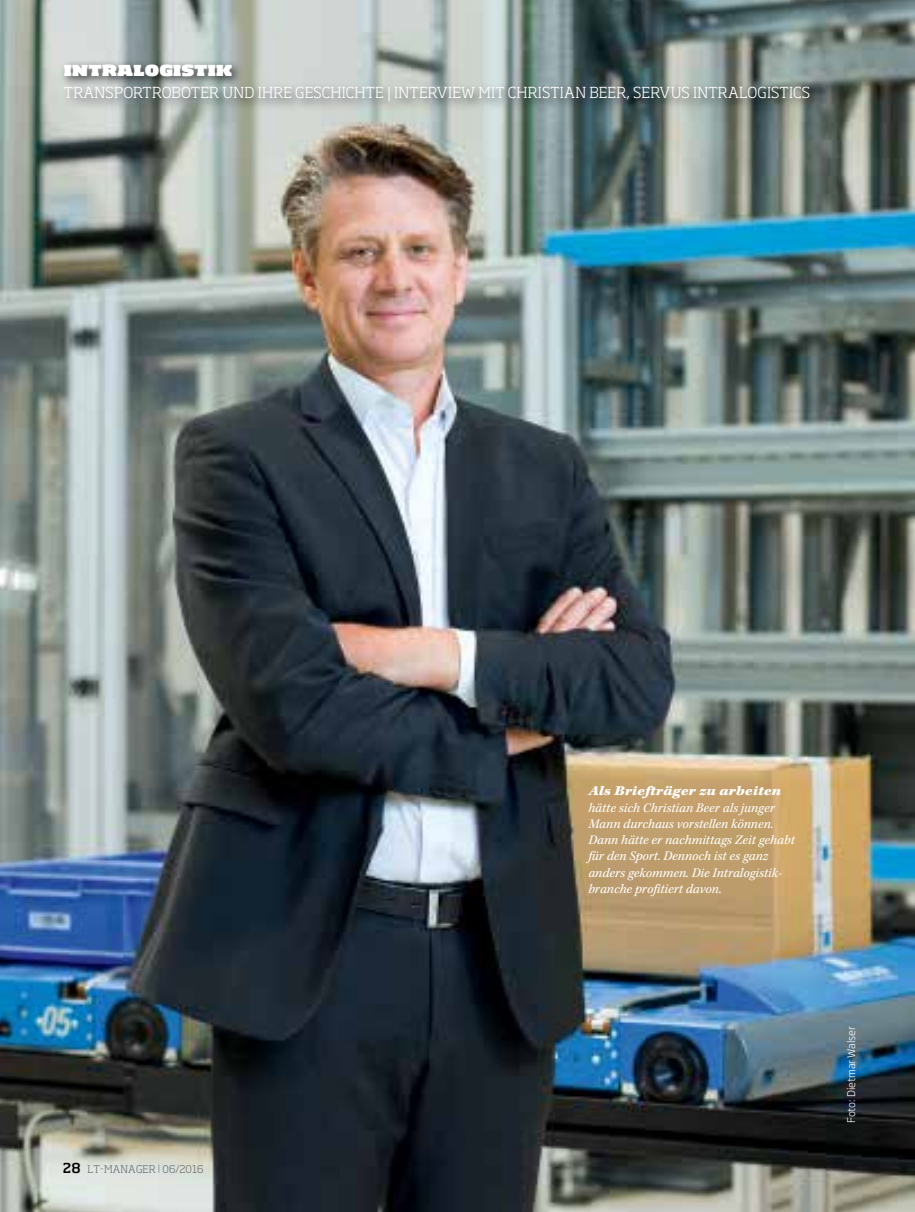
<style>
.page{position:relative;width:915px;height:1212px;background:#fff}
.page>*{position:absolute;margin:0;border:0;box-sizing:border-box;transform-origin:0 0}
.t1{font:300 15px "Soho Std";letter-spacing:.015em;color:#fff}
.t2{font:900 expanded 15px "Soho Std";letter-spacing:.015em;color:#fff}
.t3{font:italic 13.5px/16.2px "Kepler Std";color:#fff}
.t4{font:13.5px "Kepler Std Black Ext It Capt";color:#fff}
.t5{font:300 10.5px "Soho Std";letter-spacing:.015em;color:#6d6e71}
.t6{font:300 10.5px "Soho Gothic Pro";color:#fff}
.s1{font-weight:500;font-size:13.5px;color:#000}
</style>
<div class="page">
<img style="left:0;top:0;width:914px;height:1212px">
<div style="left:59px;top:59px;width:763px;height:54px;background:#000;opacity:.75"></div>
<p class="t2" style="left:64px;top:60px;width:170px">INTRALOGISTIK</p>
<p class="t1" style="left:64px;top:83px;width:747px">TRANSPORTROBOTER UND IHRE GESCHICHTE | INTERVIEW MIT CHRISTIAN BEER, SERVUS INTRALOGISTICS</p>
<p class="t5" style="left:63px;top:1162px;width:142px"><span class="s1">28</span> LT-MANAGER <sup>|</sup> 06/2016</p>
<p class="t4" style="left:588px;top:783px;width:194px">Als Briefträger zu arbeiten</p>
<p class="t3" style="left:588px;top:800px;width:208px">hätte sich Christian Beer als junger Mann durchaus vorstellen können.<br>Dann hätte er nachmittags Zeit gehabt für den Sport. Dennoch ist es ganz anders gekommen. Die Intralogistik&shy;branche profitiert davon.</p>
<p class="t6" style="left:842px;top:1122px;width:98px;rotate:-90deg">Foto: Dietmar Walser</p>
</div>
